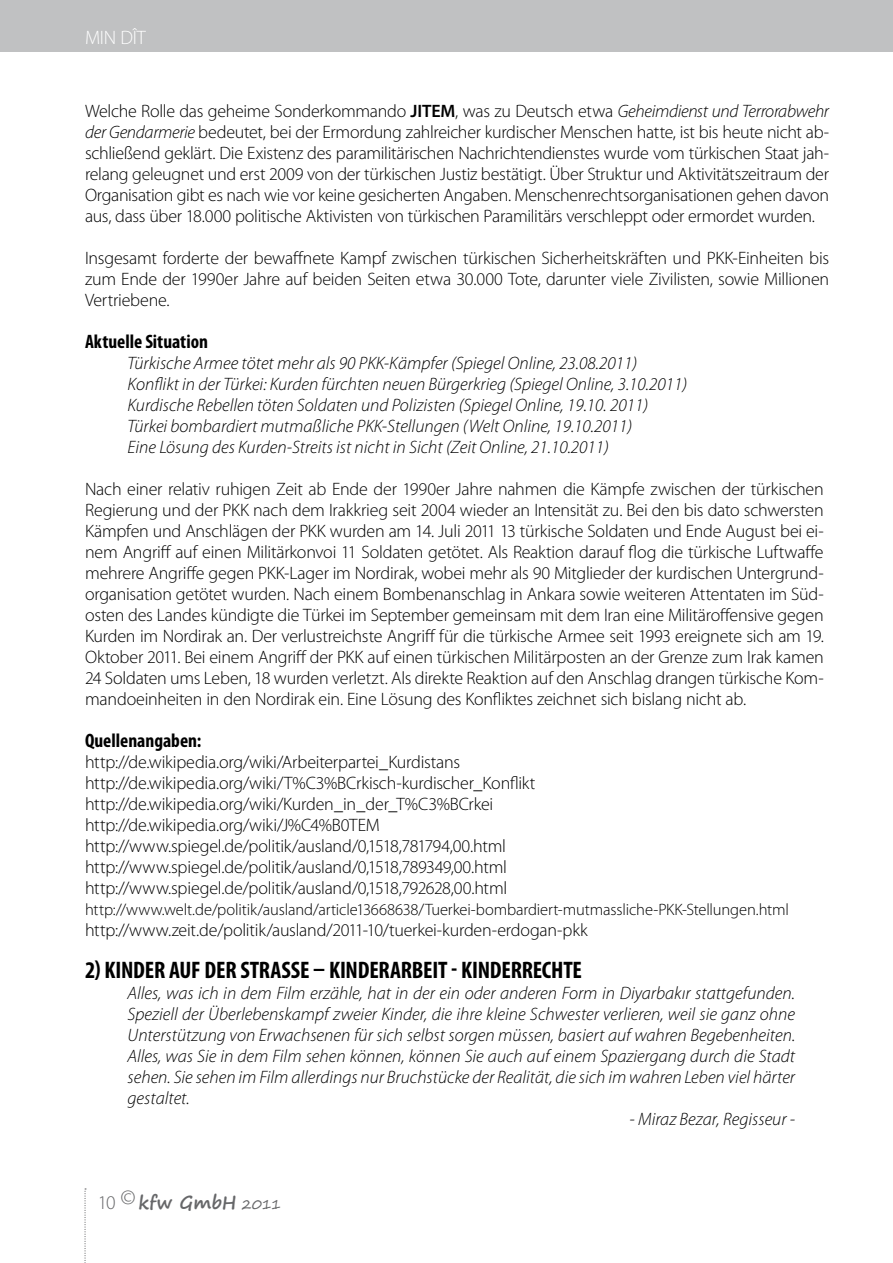
<style>
.page{position:relative;width:893px;height:1263px;background:#fff}
.page>*{position:absolute;margin:0;border:0;box-sizing:border-box;transform-origin:0 0}
.t1{font:700 condensed 24px "Myriad Pro";letter-spacing:-.005em;color:#000}
.t2{font:700 condensed 19.5px "Myriad Pro";color:#000}
.t3{font:300 19.5px "Myriad Pro";letter-spacing:-.015em;color:#fff}
.t4{font:300 18px/21px "Myriad Pro";letter-spacing:-.015em;color:#000;text-align:justify}
.t5{font:italic 300 18px/21px "Myriad Pro";color:#000}
.t6{font:700 18px "Segoe Print";letter-spacing:.005em;color:#666769}
.t7{font:300 16.5px "Myriad Pro";letter-spacing:-.01em;color:#000}
.s1{font-weight:600}
.s2{font-style:italic}
.s3{font-family:"Myriad Pro";font-weight:300;font-size:19.5px}
.s4{font-weight:400;font-size:13.5px}
</style>
<div class="page">
<div style="left:0;top:0;width:893px;height:51px;background:#c0c1c2"></div>
<svg style="left:84px;top:1188px;width:2px;height:75px"></svg>
<p class="t3" style="left:85px;top:26px;width:62px">Min Dît</p>
<p class="t4" style="left:85px;top:100px;width:746px">Welche Rolle das geheime Sonderkommando <span class="s1">JITEM</span>, was zu Deutsch etwa <span class="s2">Geheimdienst und Terrorabwehr der Gendarmerie</span> bedeutet, bei der Ermordung zahlreicher kurdischer Menschen hatte, ist bis heute nicht ab&shy;schließend geklärt. Die Existenz des paramilitärischen Nachrichtendienstes wurde vom türkischen Staat jah&shy;relang geleugnet und erst 2009 von der türkischen Justiz bestätigt. Über Struktur und Aktivitätszeitraum der Organisation gibt es nach wie vor keine gesicherten Angaben. Menschenrechtsorganisationen gehen davon aus, dass über 18.000 politische Aktivisten von türkischen Paramilitärs verschleppt oder ermordet wurden.</p>
<p class="t4" style="left:85px;top:247px;width:746px">I nsgesamt forderte der bewaffnete Kampf zwischen türkischen Sicherheitskräften und PKK-Einheiten bis zum Ende der 1990er Jahre auf beiden Seiten etwa 30.000 Tote, darunter viele Zivilisten, sowie Millionen Vertriebene.</p>
<p class="t2" style="left:85px;top:329px;width:124px">AKTUELLE SITUATION</p>
<p class="t5" style="left:128px;top:352px;width:561px">Türkische Armee tötet mehr als 90 PKK-Kämpfer (Spiegel Online, 23.08.2011)<br>Konflikt in der Türkei: Kurden fürchten neuen Bürgerkrieg (Spiegel Online, 3.10.2011)<br>Kurdische Rebellen töten Soldaten und Polizisten (Spiegel Online, 19.10. 2011)<br>Türkei bombardiert mutmaßliche PKK-Stellungen (Welt Online, 19.10.2011)<br>Eine Lösung des Kurden-Streits ist nicht in Sicht (Zeit Online, 21.10.2011)</p>
<p class="t4" style="left:85px;top:478px;width:740px">Nach einer relativ ruhigen Zeit ab Ende der 1990er Jahre nahmen die Kämpfe zwischen der türkischen Regierung und der PKK nach dem I rakkrieg seit 2004 wieder an I ntensität zu. Bei den bis dato schwersten Kämpfen und Anschlägen der PKK wurden am 14. Juli 2011 13 türkische Soldaten und Ende August bei ei&shy;nem Angriff auf einen Militärkonvoi 11 Soldaten getötet. Als Reaktion darauf flog die türkische Luftwaffe mehrere Angriffe gegen PKK-Lager im Nordirak, wobei mehr als 90 Mitglieder der kurdischen Untergrund&shy;organisation getötet wurden. Nach einem Bombenanschlag in Ankara sowie weiteren Attentaten im Süd&shy;osten des Landes kündigte die Türkei im September gemeinsam mit dem I ran eine Militäroffensive gegen Kurden im Nordirak an. Der verlustreichste Angriff für die türkische Armee seit 1993 ereignete sich am 19.<br>Oktober 2011. Bei einem Angriff der PKK auf einen türkischen Militärposten an der Grenze zum I rak kamen 24 Soldaten ums Leben, 18 wurden verletzt. Als direkte Reaktion auf den Anschlag drangen türkische Kom&shy;mandoeinheiten in den Nordirak ein. Eine Lösung des Konfliktes zeichnet sich bislang nicht ab.</p>
<p class="t2" style="left:85px;top:728px;width:118px">QUELLENANGABEN:</p>
<p class="t4" style="left:85px;top:751px;width:452px;text-align:left">http://de.wikipedia.org/wiki/Arbeiterpartei_Kurdistans http://de.wikipedia.org/wiki/T%C3%BCrkisch-kurdischer_Konflikt http://de.wikipedia.org/wiki/Kurden_in_der_T%C3%BCrkei http://de.wikipedia.org/wiki/J%C4%B0TEM http://www.spiegel.de/politik/ausland/0,1518,781794,00.html http://www.spiegel.de/politik/ausland/0,1518,789349,00.html http://www.spiegel.de/politik/ausland/0,1518,792628,00.html</p>
<p class="t7" style="left:85px;top:900px;width:705px">http://www.welt.de/politik/ausland/article13668638/Tuerkei-bombardiert-mutmassliche-PKK-Stellungen.html</p>
<p class="t4" style="left:85px;top:919px;width:504px">http://www.zeit.de/politik/ausland/2011-10/tuerkei-kurden-erdogan-pkk</p>
<h1 class="t1" style="left:85px;top:955px;width:498px">2) KINDER AUF DER STRASSE – KINDERARBEIT - KINDERRECHTE</h1>
<p class="t5" style="left:128px;top:982px;width:669px;text-align:justify">Alles, was ich in dem Film erzähle, hat in der ein oder anderen Form in Diyarbakır stattgefunden.<br>Speziell der Überlebenskampf zweier Kinder, die ihre kleine Schwester verlieren, weil sie ganz ohne Unterstützung von Erwachsenen für sich selbst sorgen müssen, basiert auf wahren Begebenheiten.<br>Alles, was Sie in dem Film sehen können, können Sie auch auf einem Spaziergang durch die Stadt sehen. Sie sehen im Film allerdings nur Bruchstücke der Realität, die sich im wahren Leben viel härter gestaltet.</p>
<p class="t5" style="left:629px;top:1108px;width:167px">- Miraz Bezar, Regisseur -</p>
<p class="t6" style="left:98px;top:1186px;width:185px"><span class="s3">10</span> <sup>©</sup>kfw GmbH <span class="s4">2011</span></p>
</div>
